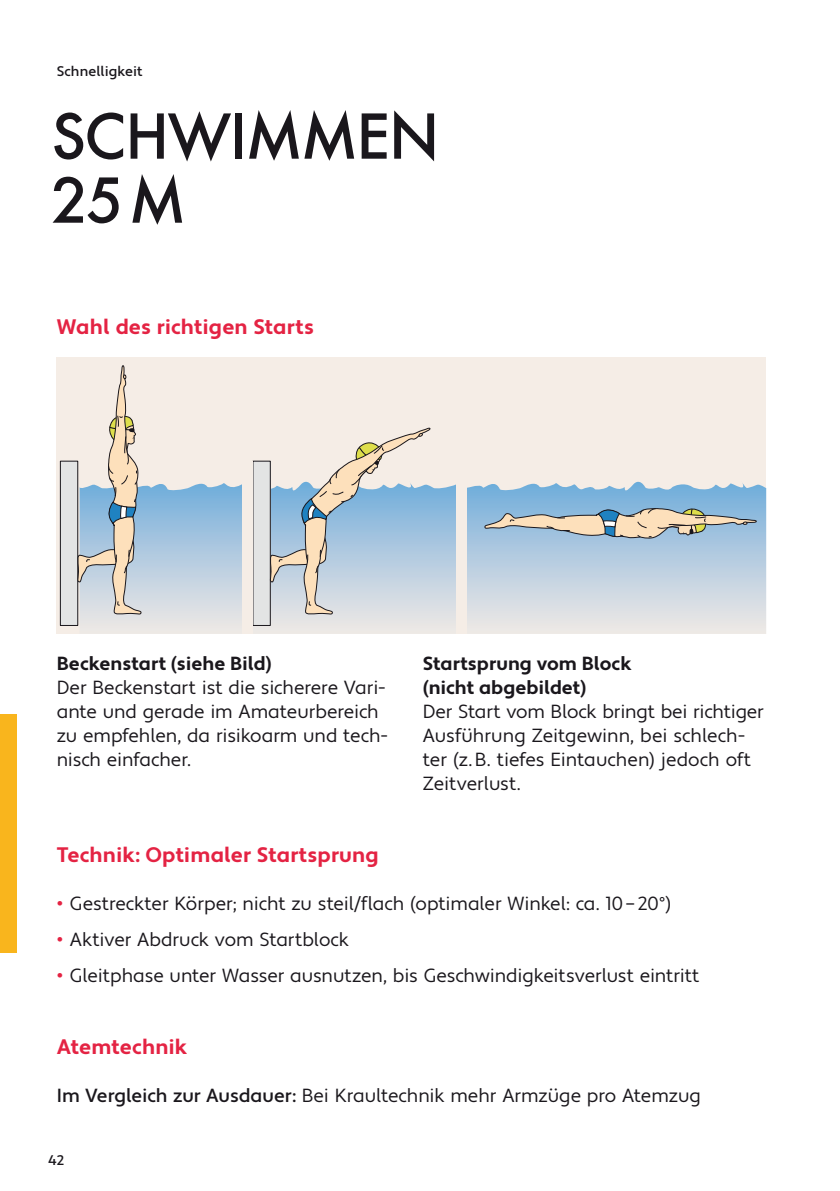
<style>
.page{position:relative;width:840px;height:1191px;background:#fff}
.page>*{position:absolute;margin:0;border:0;box-sizing:border-box;transform-origin:0 0}
.Kapitel_30_32{font:500 60px/64px "Futura ND";letter-spacing:-.03em;color:#1a171c}
.Zwischentitel_ROT{font:700 21px "Apertura";letter-spacing:.005em;color:#e42343}
.Grundtext{font:19px/24px "Apertura";letter-spacing:-.005em;color:#1a171c}
.Zwischentitel_SCHW{font:700 19px/24px "Apertura";color:#1a171c}
.t1{font:500 14px "Apertura";letter-spacing:.005em;color:#1a171c}
.s1{font-size:22px;color:#e42343}
.s2{font-weight:500}
</style>
<div class="page">
<div style="left:0;top:714px;width:17px;height:238px;background:#f9b51d"></div>
<div style="left:57px;top:358px;width:708px;height:276px;background:#f5ede6"></div>
<svg style="left:80px;top:481px;width:685px;height:147px;background:#bcd0e1"></svg>
<div style="left:455px;top:461px;width:11px;height:173px;background:#f5ede6"></div>
<div style="left:60px;top:461px;width:18px;height:164px;background:#e3e4e4"></div>
<div style="left:60px;top:461px;width:18px;height:165px;border:1px solid #1a171c"></div>
<svg style="left:77px;top:365px;width:64px;height:250px"></svg>
<div style="left:253px;top:461px;width:17px;height:164px;background:#e3e4e4"></div>
<div style="left:242px;top:461px;width:11px;height:173px;background:#f5ede6"></div>
<svg style="left:269px;top:427px;width:162px;height:188px"></svg>
<svg style="left:483px;top:503px;width:274px;height:36px;background:#a9b8bf"></svg>
<p class="t1" style="left:57px;top:62px;width:87px">Schnelligkeit</p>
<p class="Kapitel_30_32" style="left:51px;top:104px;width:389px">SCHWIMMEN<br>25M</p>
<p class="Zwischentitel_ROT" style="left:57px;top:314px;width:258px">Wahl des richtigen Starts</p>
<p class="Zwischentitel_SCHW" style="left:57px;top:652px;width:216px">Beckenstart (siehe Bild)</p>
<p class="Grundtext" style="left:57px;top:676px;width:332px">Der Beckenstart ist die sicherere Vari&shy;ante und gerade im Amateurbereich zu empfehlen, da risikoarm und tech&shy;nisch einfacher.</p>
<p class="Zwischentitel_SCHW" style="left:422px;top:652px;width:210px">Startsprung vom Block (nicht abgebildet)</p>
<p class="Grundtext" style="left:422px;top:700px;width:342px">Der Start vom Block bringt bei richtiger Ausführung Zeitgewinn, bei schlech&shy;ter (z. B. tiefes Eintauchen) jedoch oft Zeitverlust.</p>
<p class="Zwischentitel_ROT" style="left:57px;top:842px;width:323px">Technik: Optimaler Startsprung</p>
<p class="Grundtext" style="left:57px;top:892px;width:615px"><span class="s1">•</span> Gestreckter Körper; nicht zu steil/flach (optimaler Winkel: ca. 10–20°)</p>
<p class="Grundtext" style="left:57px;top:928px;width:293px"><span class="s1">•</span> Aktiver Abdruck vom Startblock</p>
<p class="Grundtext" style="left:57px;top:964px;width:644px"><span class="s1">•</span> Gleitphase unter Wasser ausnutzen, bis Geschwindigkeitsverlust eintritt</p>
<p class="Zwischentitel_ROT" style="left:57px;top:1034px;width:132px">Atemtechnik</p>
<p class="Grundtext" style="left:57px;top:1084px;width:645px"><span class="s2">Im Vergleich zur Ausdauer:</span> Bei Kraultechnik mehr Armzüge pro Atemzug</p>
<p class="t1" style="left:48px;top:1151px;width:17px">42</p>
</div>
